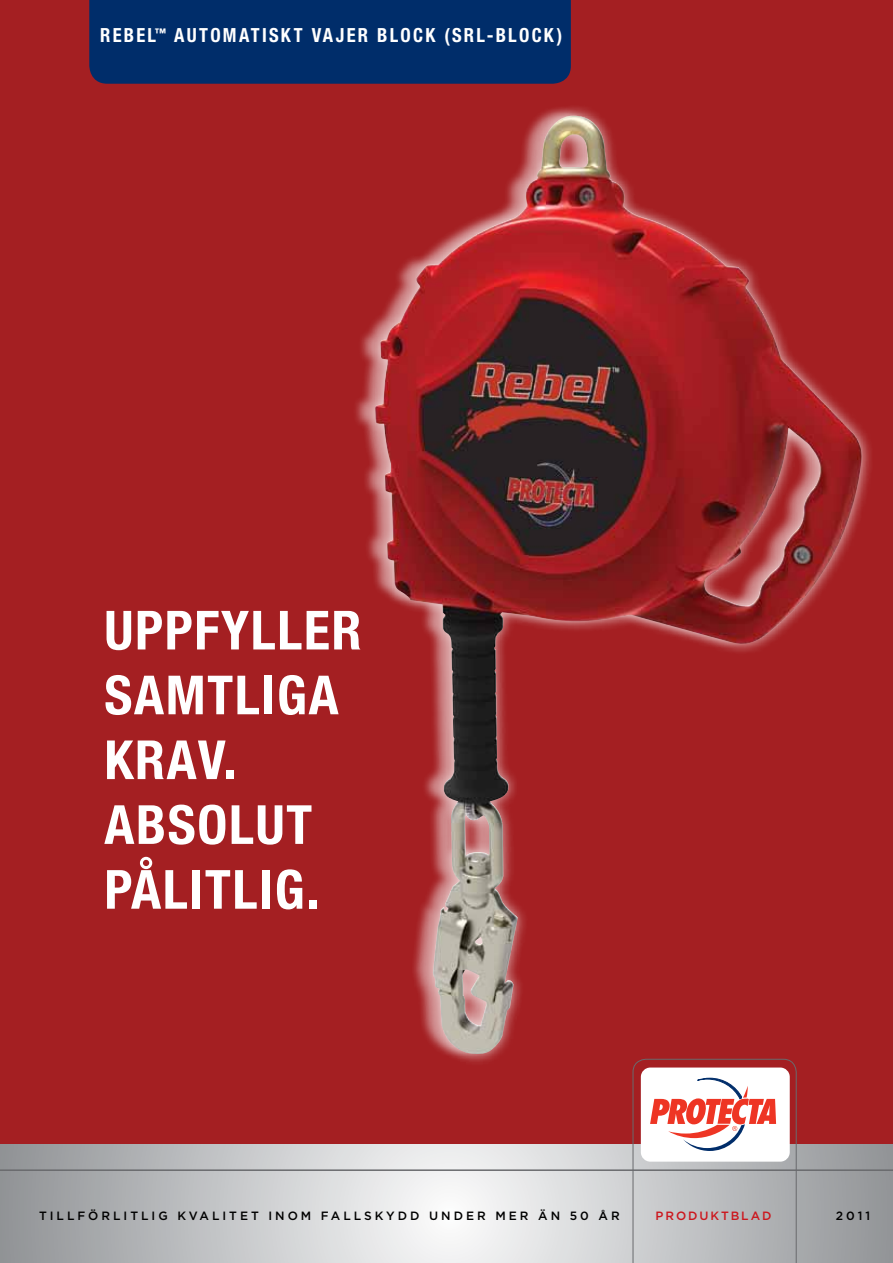
<style>
.page{position:relative;width:893px;height:1263px;background:#a41f22}
.page>*{position:absolute;margin:0;border:0;box-sizing:border-box;transform-origin:0 0}
.t1{font:700 condensed 54px/64.8px "Helvetica Neue LT Std";letter-spacing:.03em;color:#fff}
.t2{font:700 condensed 19.5px "Helvetica Neue LT Std";letter-spacing:.125em;color:#fff;scale:.95 1}
.t3{font:500 12px "Gotham";letter-spacing:.25em;color:#000}
.t4{font:500 12px "Gotham";color:#cc171e}
</style>
<div class="page">
<svg style="left:0;top:1144px;width:893px;height:119px;background:#c6c8ca"></svg>
<div style="left:89px;top:0;width:482px;height:84px;background:#002d6a"></div>
<svg style="left:633px;top:1067px;width:164px;height:196px;background:#d3c0c1"></svg>
<hr style="left:0;top:1169px;width:893px;height:2px;background:#696a6d">
<div style="left:363px;top:104px;width:511px;height:963px;background:#fff;opacity:.75"></div>
<img style="left:375px;top:116px;width:198px;height:939px">
<h2 class="t2" style="left:100px;top:24px;width:488px">REBEL<sup>™</sup> AUTOMATISKT VAJER BLOCK (SRL-BLOCK)</h2>
<h1 class="t1" style="left:104px;top:597px;width:259px">UPPFYLLER<br>SAMTLI</h1>
<h1 class="t1" style="left:277px;top:662px;width:63px">GA</h1>
<h1 class="t1" style="left:104px;top:727px;width:134px">KRAV.<br>ABSOLUT<br>PÅLITLI</h1>
<h1 class="t1" style="left:275px;top:856px;width:46px">G.</h1>
<p class="t3" style="left:39px;top:1208px;width:582px">TILLFÖRLITLIG KVALITET INOM FALLSKYDD UNDER MER ÄN 50 ÅR</p>
<p class="t4" style="left:655px;top:1208px;width:22px">PRODUK</p>
<p class="t4" style="left:721px;top:1208px;width:31px">TBLAD</p>
<p class="t3" style="left:836px;top:1208px;width:36px">2011</p>
</div>
